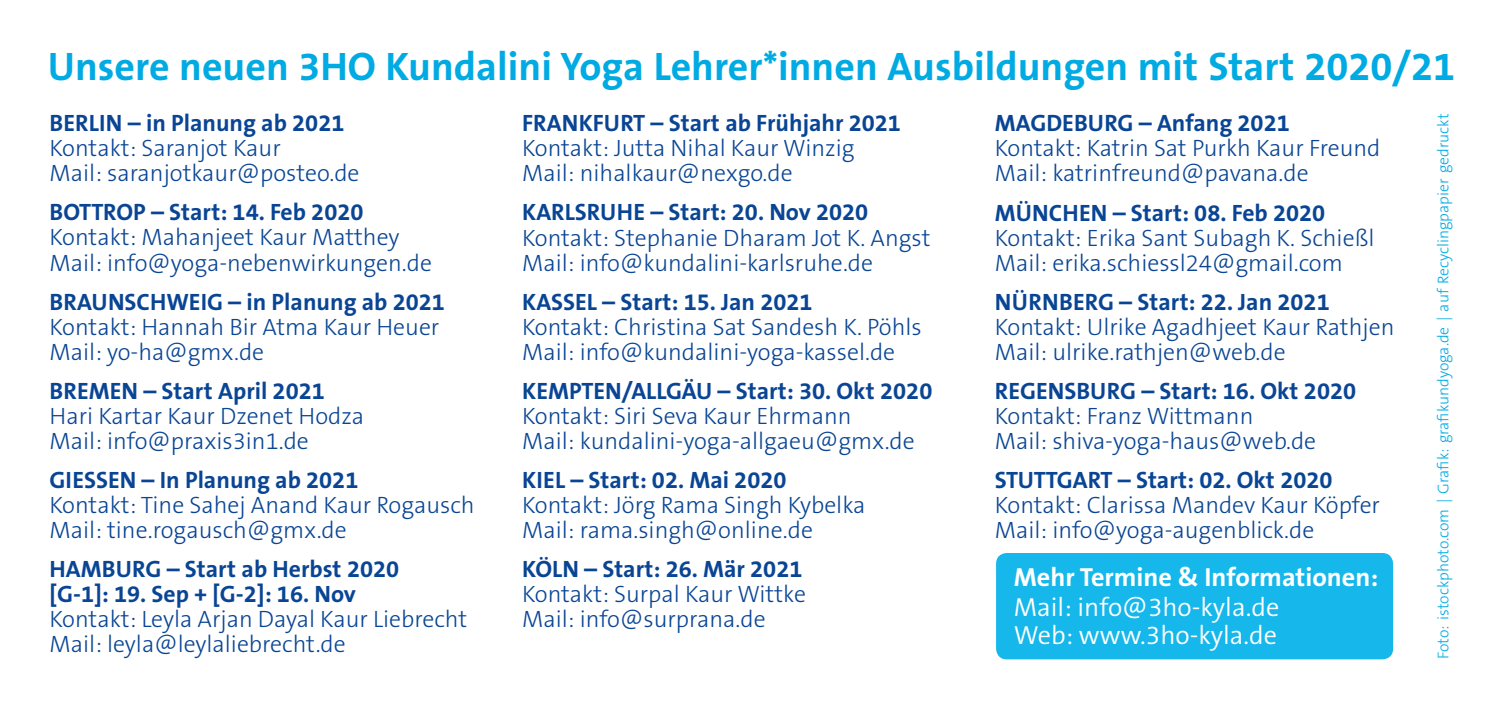
<style>
.page{position:relative;width:1503px;height:709px;background:#fff}
.page>*{position:absolute;margin:0;border:0;box-sizing:border-box;transform-origin:0 0}
.t1{font:700 40px "The Sans B7";color:#00aae3}
.t2{font:300 26.25px/27.5px "The Sans B4";color:#fff}
.t3{font:700 26.25px "The Sans B7";color:#fff}
.t4{font:300 23.75px/25px "The Sans B3";color:#094594}
.t5{font:700 23.75px/25px "The Sans B7";color:#094594}
.t6{font:300 15.5px "The Sans B3";color:#00aae3}
</style>
<div class="page">
<div style="left:996px;top:553px;width:397px;height:106px;background:#16b7eb;border-radius:11px"></div>
<h1 class="t1" style="left:48px;top:45px;width:1408px">Unsere neuen 3HO Kundalini Yoga Lehrer*innen Ausbildungen mit Start 2020/21</h1>
<p class="t6" style="left:1435px;top:659px;width:547px;rotate:-90deg">Foto: istockphoto.com | Grafik: grafikundyoga.de | auf Recyclingpapier gedruckt</p>
<p class="t5" style="left:994px;top:111px;width:83px">Mag deburg</p>
<p class="t5" style="left:1138px;top:111px;width:152px">– Anfang 2021</p>
<p class="t4" style="left:994px;top:137px;width:387px">Kontakt: Katrin Sat Purkh Kaur Freund<br>Mail: katrinfreund@pavana.de</p>
<p class="t5" style="left:994px;top:201px;width:53px">München</p>
<p class="t5" style="left:1112px;top:201px;width:214px">– Start: 08. Feb 2020</p>
<p class="t4" style="left:994px;top:226px;width:381px">Kontakt: Erika Sant Subagh K. Schießl<br>Mail: erika.schiessl24@gmail.com</p>
<p class="t5" style="left:994px;top:290px;width:49px">Nürnberg</p>
<p class="t5" style="left:1119px;top:290px;width:212px">– Start: 22. Jan 2021</p>
<p class="t4" style="left:994px;top:315px;width:401px">Kontakt: Ulrike Agadhjeet Kaur Rathjen<br>Mail: ulrike.rathjen@web.de</p>
<p class="t5" style="left:994px;top:379px;width:29px">Regensburg</p>
<p class="t5" style="left:1141px;top:379px;width:216px">– Start: 16. Okt 2020</p>
<p class="t4" style="left:994px;top:404px;width:323px">Kontakt: Franz Wittmann<br>Mail: shiva-yoga-haus@web.de</p>
<p class="t5" style="left:994px;top:468px;width:339px">Stuttgart – Start: 02. Okt 2020</p>
<p class="t4" style="left:994px;top:493px;width:386px">Kontakt: Clarissa Mandev Kaur Köpfer<br>Mail: info@yoga-augenblick.de</p>
<p class="t5" style="left:50px;top:111px;width:296px">BERLIN – in Planung ab 2021</p>
<p class="t4" style="left:50px;top:137px;width:311px">Kontakt: Saranjot Kaur<br>Mail: saranjotkaur@posteo.de</p>
<p class="t5" style="left:50px;top:201px;width:315px">Bottrop – Start: 14. Feb 2020</p>
<p class="t4" style="left:50px;top:226px;width:384px">Kontakt: Mahanjeet Kaur Matthey<br>Mail: info@yoga-nebenwirkungen.de</p>
<p class="t5" style="left:50px;top:290px;width:397px">BRAUNSCHWEIG – in Planung ab 2021</p>
<p class="t4" style="left:50px;top:315px;width:391px">Kontakt: Hannah Bir Atma Kaur Heuer<br>Mail: yo-ha@gmx.de</p>
<p class="t5" style="left:50px;top:379px;width:277px">BREMEN – Start April 2021</p>
<p class="t4" style="left:50px;top:404px;width:316px">Hari Kartar Kaur Dzenet Hodza<br>Mail: info@praxis3in1.de</p>
<p class="t5" style="left:50px;top:468px;width:29px">Giessen</p>
<p class="t5" style="left:142px;top:468px;width:218px">– In Planung ab 2021</p>
<p class="t4" style="left:50px;top:493px;width:426px">Kontakt: Tine Sahej Anand Kaur Rogausch<br>Mail: tine.rogausch@gmx.de</p>
<p class="t5" style="left:50px;top:557px;width:33px">Hamburg</p>
<p class="t5" style="left:522px;top:111px;width:380px">FRANKFURT – Start ab Frühjahr 2021</p>
<p class="t4" style="left:522px;top:137px;width:334px">Kontakt: Jutta Nihal Kaur Winzig<br>Mail: nihalkaur@nexgo.de</p>
<p class="t5" style="left:522px;top:201px;width:29px">Karlsruhe</p>
<p class="t5" style="left:650px;top:201px;width:219px">– Start: 20. Nov 2020</p>
<p class="t4" style="left:522px;top:226px;width:410px">Kontakt: Stephanie Dharam Jot K. Angst<br>Mail: info@kundalini-karlsruhe.de</p>
<p class="t5" style="left:522px;top:290px;width:292px">KASSEL – Start: 15. Jan 2021</p>
<p class="t4" style="left:522px;top:315px;width:401px">Kontakt: Christina Sat Sandesh K. Pöhls<br>Mail: info@kundalini-yoga-kassel.de</p>
<p class="t5" style="left:522px;top:379px;width:30px">Kemp</p>
<p class="t5" style="left:581px;top:379px;width:352px">ten/Allgäu – Start: 30. Okt 2020</p>
<p class="t4" style="left:522px;top:404px;width:394px">Kontakt: Siri Seva Kaur Ehrmann<br>Mail: kundalini-yoga-allgaeu@gmx.de</p>
<p class="t5" style="left:522px;top:468px;width:266px">Kiel – Start: 02. Mai 2020</p>
<p class="t4" style="left:522px;top:493px;width:345px">Kontakt: Jörg Rama Singh Kybelka<br>Mail: rama.singh@online.de</p>
<p class="t5" style="left:522px;top:557px;width:282px">Köln – Start: 26. Mär 2021</p>
<p class="t4" style="left:522px;top:583px;width:285px">Kontakt: Surpal Kaur Wittke<br>Mail: info@surprana.de</p>
<p class="t5" style="left:50px;top:557px;width:351px;text-indent:117px">– Start ab Herbst 2020 [G-1]: 19. Sep + [G-2]: 16. Nov</p>
<p class="t4" style="left:50px;top:608px;width:419px">Kontakt: Leyla Arjan Dayal Kaur Liebrecht<br>Mail: leyla@leylaliebrecht.de</p>
<p class="t3" style="left:1013px;top:563px;width:366px">Mehr Termine &amp; Informationen:</p>
<p class="t2" style="left:1013px;top:594px;width:267px">Mail: info@3ho-kyla.de<br>Web: www.3ho-kyla.de</p>
</div>
